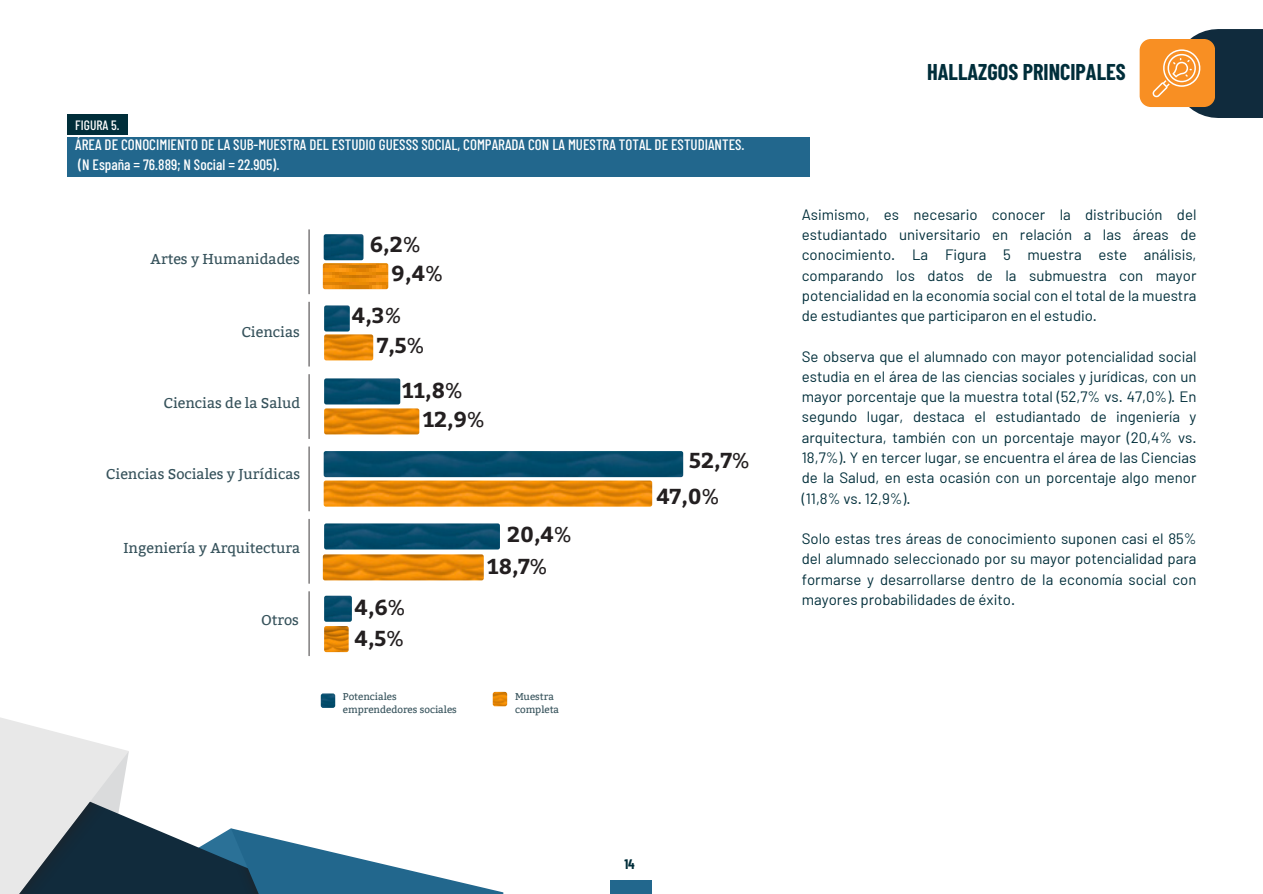
<style>
.page{position:relative;width:1263px;height:894px;background:#fff}
.page>*{position:absolute;margin:0;border:0;box-sizing:border-box;transform-origin:0 0}
.t1{font:700 22.2px "Barlow Condensed";color:#002e3a}
.t2{font:700 21.45px "Bitter";color:#231f20}
.t3{font:15px/20.2px "Barlow";color:#002e3a;text-align:justify}
.t4{font:500 15px/20.2px "Barlow Condensed";color:#fff}
.t5{font:14.4px "Bitter";color:#36525b}
.t6{font:500 13.5px "Barlow Condensed";color:#fff}
.t7{font:700 13.5px "Barlow Condensed";color:#002e3a}
.t8{font:9.9px/13.5px "Bitter";color:#36525b}
.s1{font-weight:400}
.s2{font-weight:400;font-style:italic}
</style>
<div class="page">
<div style="left:611px;top:880px;width:41px;height:13px;background:#22678d"></div>
<div style="left:67px;top:114px;width:60px;height:22px;background:#002e3a"></div>
<div style="left:67px;top:136px;width:743px;height:41px;background:#22678d"></div>
<hr style="left:67px;top:136px;width:60px;height:1px;background:#fff">
<hr style="left:127px;top:136px;width:683px;height:1px;background:#fff">
<div style="left:1218px;top:29px;width:45px;height:89px;background:#102b3d"></div>
<div style="left:1140px;top:39px;width:75px;height:68px;background:#f88f23;border-radius:11px"></div>
<svg style="left:1152px;top:49px;width:49px;height:49px"></svg>
<img style="left:493px;top:691px;width:14px;height:15px;border-radius:2px">
<img style="left:321px;top:693px;width:14px;height:14px;border-radius:2px">
<hr style="left:309px;top:229px;width:1px;height:65px;background:#231f20">
<hr style="left:309px;top:301px;width:1px;height:65px;background:#231f20">
<hr style="left:309px;top:374px;width:1px;height:65px;background:#231f20">
<hr style="left:309px;top:446px;width:1px;height:65px;background:#231f20">
<hr style="left:309px;top:518px;width:1px;height:65px;background:#231f20">
<hr style="left:309px;top:591px;width:1px;height:65px;background:#231f20">
<img style="left:324px;top:234px;width:39px;height:26px">
<img style="left:323px;top:263px;width:65px;height:26px">
<img style="left:324px;top:334px;width:49px;height:26px">
<img style="left:324px;top:408px;width:95px;height:26px">
<img style="left:324px;top:480px;width:328px;height:26px">
<img style="left:323px;top:554px;width:161px;height:26px">
<img style="left:324px;top:305px;width:26px;height:26px">
<img style="left:324px;top:378px;width:76px;height:26px">
<img style="left:324px;top:451px;width:359px;height:26px">
<img style="left:324px;top:523px;width:176px;height:26px">
<img style="left:324px;top:595px;width:28px;height:26px">
<img style="left:324px;top:626px;width:25px;height:26px">
<svg style="left:0;top:717px;width:503px;height:176px"></svg>
<p class="t6" style="left:75px;top:116px;width:46px">FIGURA 5.</p>
<p class="t4" style="left:75px;top:134px;width:671px">ÁREA DE CONOCIMIENTO DE LA SUB-MUESTRA DEL ESTUDIO GUESSS SOCIAL, COMPARADA CON LA MUESTRA TOTAL DE ESTUDIANTES. (N España = 76.889; N Social = 22.905).</p>
<h4 class="t5" style="left:151px;top:250px;width:151px">Artes y Humanidades</h4>
<h2 class="t5" style="left:242px;top:323px;width:60px">Ciencias</h2>
<p class="t5" style="left:164px;top:394px;width:138px">Ciencias de la Salud</p>
<p class="t5" style="left:106px;top:465px;width:195px">Ciencias Sociales y Jurídicas</p>
<p class="t5" style="left:123px;top:539px;width:178px">Ingeniería y Arquitectura</p>
<h2 class="t5" style="left:261px;top:611px;width:40px">Otros</h2>
<h4 class="t2" style="left:370px;top:229px;width:52px">6,2<span class="s1">%</span></h4>
<p class="t2" style="left:392px;top:258px;width:53px">9,4<span class="s1">%</span></p>
<h2 class="t2" style="left:352px;top:300px;width:52px">4,3<span class="s2">%</span></h2>
<p class="t2" style="left:377px;top:329px;width:49px">7,5<span class="s1">%</span></p>
<h2 class="t2" style="left:402px;top:374px;width:62px">11,8<span class="s1">%</span></h2>
<p class="t2" style="left:423px;top:403px;width:63px">12,9<span class="s1">%</span></p>
<p class="t2" style="left:507px;top:519px;width:66px">20,4<span class="s1">%</span></p>
<p class="t2" style="left:355px;top:591px;width:52px">4,6<span class="s1">%</span></p>
<h4 class="t2" style="left:355px;top:622px;width:51px">4,5<span class="s1">%</span></h4>
<h2 class="t2" style="left:487px;top:550px;width:62px">18,7<span class="s1">%</span></h2>
<p class="t8" style="left:343px;top:689px;width:115px">Potenciales emprendedores sociales</p>
<h2 class="t8" style="left:515px;top:689px;width:46px">Muestra completa</h2>
<h2 class="t2" style="left:689px;top:444px;width:62px">52,7<span class="s1">%</span></h2>
<h4 class="t2" style="left:656px;top:480px;width:64px">47,0<span class="s1">%</span></h4>
<h1 class="t1" style="left:927px;top:57px;width:200px">HALLAZGOS PRINCIPALES</h1>
<p class="t3" style="left:802px;top:203px;width:396px">Asimismo, es necesario conocer la distribución del estudiantado universitario en relación a las áreas de conocimiento. La Figura 5 muestra este análisis, comparando los datos de la submuestra con mayor potencialidad en la economía social con el total de la muestra de estudiantes que participaron en el estudio.</p>
<p class="t3" style="left:802px;top:345px;width:396px">Se observa que el alumnado con mayor potencialidad social estudia en el área de las ciencias sociales y jurídicas, con un mayor porcentaje que la muestra total (52,7% vs. 47,0%). En segundo lugar, destaca el estudiantado de ingeniería y arquitectura, también con un porcentaje mayor (20,4% vs.<br>18,7%). Y en tercer lugar, se encuentra el área de las Ciencias de la Salud, en esta ocasión con un porcentaje algo menor (11,8% vs. 12,9%).</p>
<h2 class="t3" style="left:802px;top:527px;width:396px">Solo estas tres áreas de conocimiento suponen casi el 85% del alumnado seleccionado por su mayor potencialidad para formarse y desarrollarse dentro de la economía social con mayores probabilidades de éxito.</h2>
<h3 class="t7" style="left:624px;top:855px;width:12px">14</h3>
</div>
